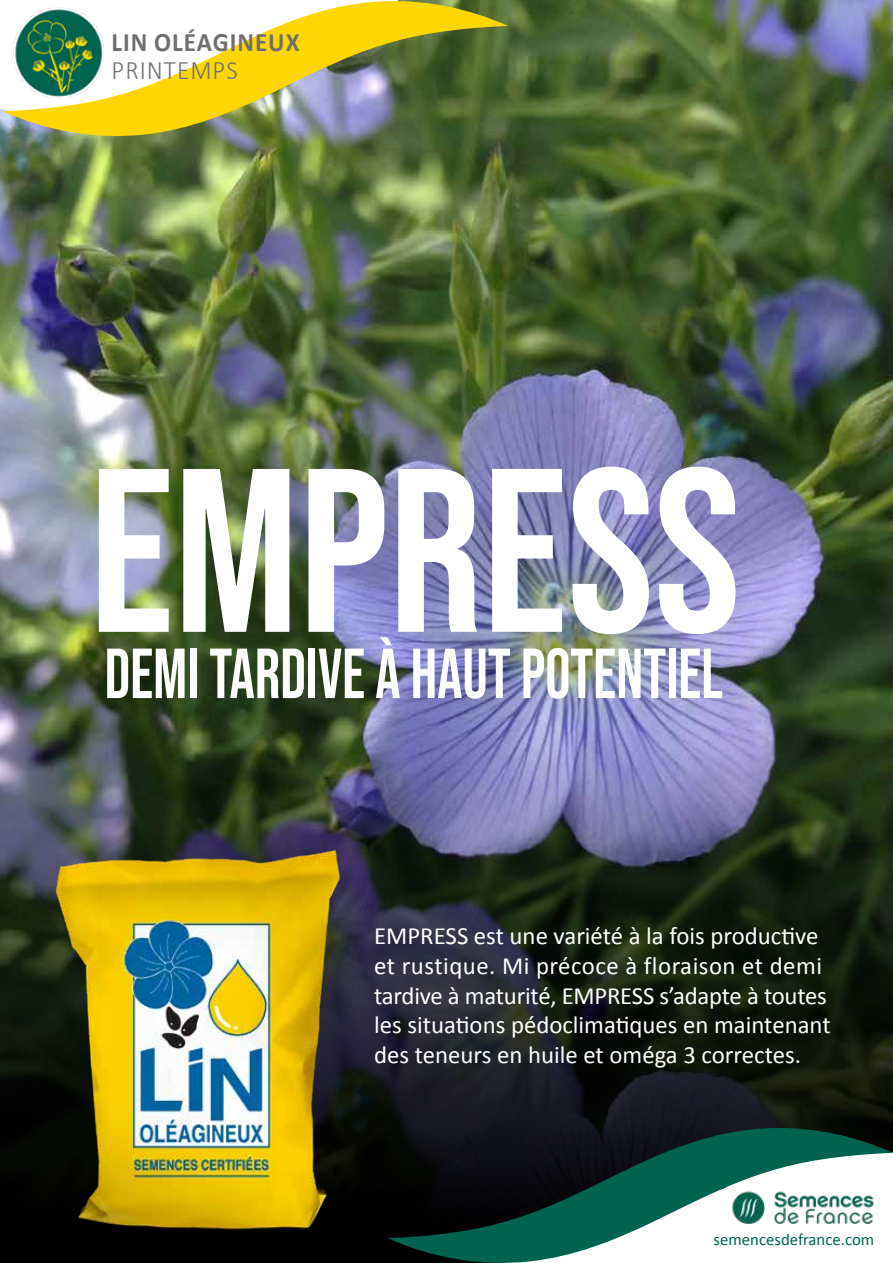
<style>
.page{position:relative;width:893px;height:1263px;background:#fff}
.page>*{position:absolute;margin:0;border:0;box-sizing:border-box;transform-origin:0 0}
.t1{font:232.65px "Bebas Neue";color:#fff}
.t2{font:70.65px "Bebas Neue";color:#fff;scale:.89 1}
.t3{font:700 26.7px "Calibri";letter-spacing:.04em;color:#706f6f;scale:.94 1}
.t4{font:300 26.7px "Calibri";letter-spacing:.04em;color:#706f6f;scale:.94 1}
.t5{font:24.75px/29.7px "Calibri";color:#fff}
.t6{font:16.8px "Calibri";color:#006451}
</style>
<div class="page">
<img style="left:0;top:0;width:893px;height:729px">
<svg style="left:0;top:729px;width:893px;height:399px"></svg>
<svg style="left:518px;top:1128px;width:375px;height:135px"></svg>
<svg style="left:720px;top:1187px;width:7px;height:2px"></svg>
<img style="left:0;top:774px;width:518px;height:489px">
<svg style="left:3px;top:1px;width:505px;height:135px"></svg>
<img style="left:12px;top:7px;width:92px;height:92px">
<p class="t3" style="left:112px;top:25px;width:201px">LIN OLÉAGINEUX</p>
<p class="t4" style="left:112px;top:54px;width:136px">PRINTEMPS</p>
<h1 class="t1" style="left:89px;top:420px;width:653px">EMPRESS</h1>
<h2 class="t2" style="left:105px;top:634px;width:696px">DEMI TARDIVE À HAUT POTENTIEL</h2>
<p class="t5" style="left:374px;top:921px;width:458px">EMPRESS est une variété à la fois productive et rustique. Mi précoce à floraison et demi tardive à maturité, EMPRESS s’adapte à toutes les situations pédoclimatiques en maintenant des teneurs en huile et oméga 3 correctes.</p>
<p class="t6" style="left:714px;top:1228px;width:162px">semencesdefrance.com</p>
</div>
